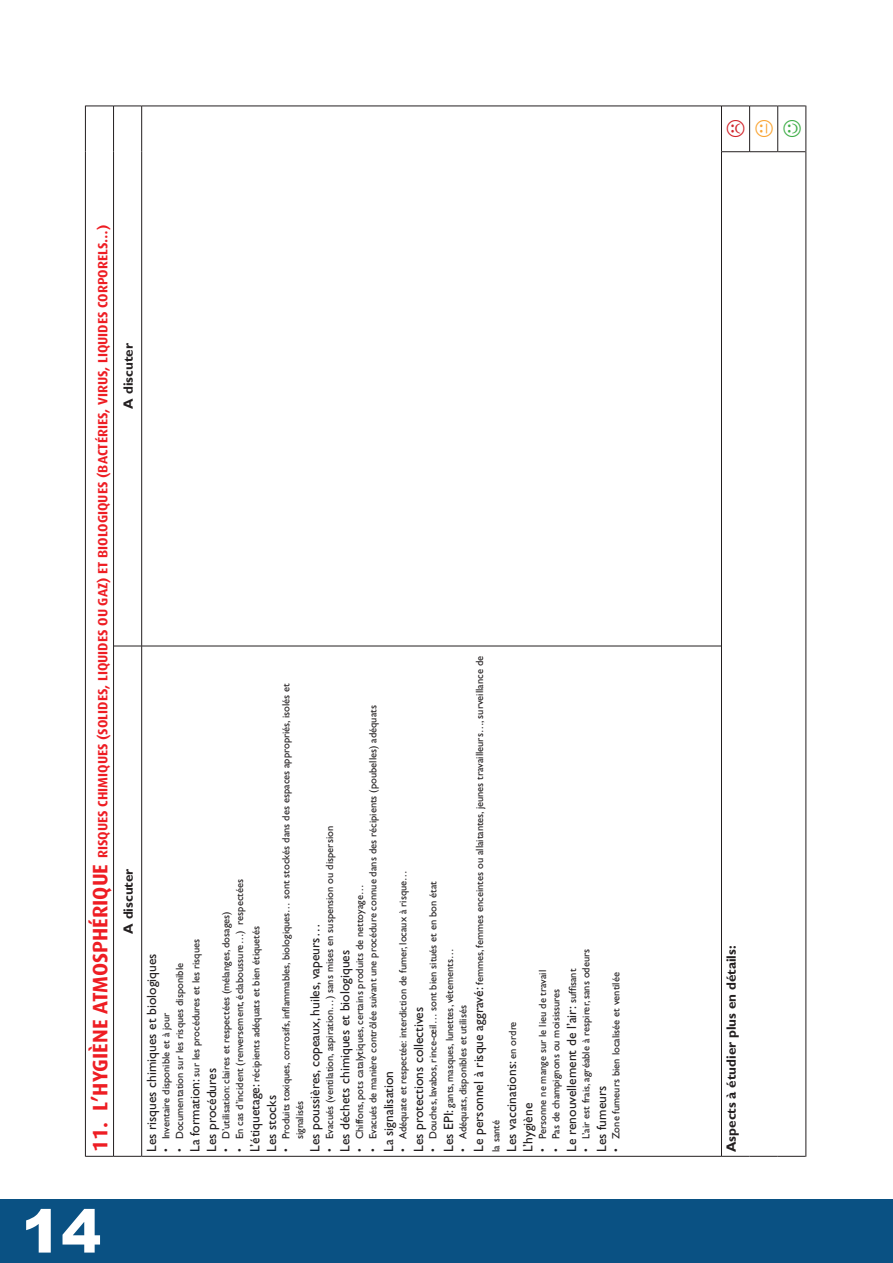
<style>
.page{position:relative;width:893px;height:1263px;background:#fff}
.page>*{position:absolute;margin:0;border:0;box-sizing:border-box;transform-origin:0 0}
.t1{font:900 60px "Arial";color:#fff}
.t2{font:13.5px/16.5px "Gill Sans";color:#231f20}
.t3{font:700 13.5px "Dax";color:#ee1d23}
.t4{font:700 13.5px "Gill Sans";color:#231f20}
.t5{font:10.5px/13.5px "Gill Sans";color:#231f20}
.s1{font-size:21px}
.s2{font-size:13.5px}
.s3{font-size:10.5px}
</style>
<div class="page">
<div style="left:0;top:1199px;width:893px;height:64px;background:#0a5183"></div>
<hr style="left:85px;top:646px;width:1px;height:511px;background:#231f20">
<hr style="left:85px;top:152px;width:1px;height:494px;background:#231f20">
<hr style="left:85px;top:106px;width:1px;height:46px;background:#231f20">
<hr style="left:113px;top:646px;width:1px;height:511px;background:#231f20">
<svg style="left:86px;top:1156px;width:55px;height:1px"></svg>
<hr style="left:113px;top:152px;width:1px;height:494px;background:#231f20">
<svg style="left:114px;top:646px;width:27px;height:1px"></svg>
<hr style="left:113px;top:106px;width:1px;height:46px;background:#231f20">
<svg style="left:86px;top:106px;width:55px;height:1px"></svg>
<hr style="left:141px;top:646px;width:1px;height:511px;background:#231f20">
<hr style="left:142px;top:1156px;width:579px;height:1px;background:#231f20">
<hr style="left:141px;top:152px;width:1px;height:494px;background:#231f20">
<hr style="left:142px;top:646px;width:579px;height:1px;background:#231f20">
<hr style="left:141px;top:106px;width:1px;height:46px;background:#231f20">
<hr style="left:142px;top:106px;width:579px;height:1px;background:#231f20">
<hr style="left:721px;top:646px;width:1px;height:511px;background:#231f20">
<hr style="left:721px;top:152px;width:1px;height:494px;background:#231f20">
<svg style="left:722px;top:1156px;width:83px;height:1px"></svg>
<hr style="left:805px;top:646px;width:1px;height:511px;background:#231f20">
<hr style="left:805px;top:152px;width:1px;height:494px;background:#231f20">
<hr style="left:721px;top:106px;width:1px;height:46px;background:#231f20">
<hr style="left:749px;top:106px;width:1px;height:46px;background:#231f20">
<hr style="left:777px;top:106px;width:1px;height:46px;background:#231f20">
<svg style="left:722px;top:151px;width:83px;height:1px"></svg>
<svg style="left:722px;top:106px;width:83px;height:1px"></svg>
<hr style="left:805px;top:106px;width:1px;height:46px;background:#231f20">
<p class="t3" style="left:95px;top:1152px;width:929px;rotate:-90deg"><span class="s1">11. L’hygiène atmosphérique</span> Risques chimiques (solides, liquides ou gaz) et biologiques (bactéries, virus, liquides corporels…)</p>
<p class="t4" style="left:120px;top:409px;width:67px;rotate:-90deg">A discuter</p>
<p class="t4" style="left:120px;top:934px;width:67px;rotate:-90deg">A discuter</p>
<p class="t5" style="left:455px;top:1152px;width:498px;line-height:16.5px;text-indent:13px;rotate:-90deg">Adéquats, disponibles et utilisés<br><span class="s2">Le personnel à risque aggravé:</span> femmes, femmes enceintes ou allaitantes, jeunes travailleurs…, surveillance de la santé</p>
<p class="t5" style="left:279px;top:1139px;width:457px;rotate:-90deg">Produits toxiques, corrosifs, inflammables, biologiques… sont stockés dans des espaces appropriés, isolés et signalisés</p>
<p class="t5" style="left:353px;top:1139px;width:435px;rotate:-90deg">Chiffons, pots catalytiques, certains produits de nettoyage…<br>Evacués de manière contrôlée suivant une procédure connue dans des récipients (poubelles) adéquats</p>
<p class="t5" style="left:323px;top:1139px;width:315px;rotate:-90deg">Evacués (ventilation, aspiration…) sans mises en suspension ou dispersion</p>
<p class="t5" style="left:396px;top:1139px;width:271px;rotate:-90deg">Adéquate et respectée: interdiction de fumer, locaux à risque…</p>
<p class="t5" style="left:219px;top:1139px;width:262px;rotate:-90deg">D’utilisation: claires et respectées (mélanges, dosages)<br>En cas d’incident (renversement, éclaboussure…) respectées</p>
<p class="t5" style="left:425px;top:1152px;width:272px;line-height:16.5px;text-indent:13px;rotate:-90deg">Douches, lavabos, rince-œil… sont bien situés et en bon état<br><span class="s2">Les EPI:</span> gants, masques, lunettes, vêtements…</p>
<p class="t2" style="left:307px;top:1152px;width:230px;rotate:-90deg">Les poussières, copeaux, huiles, vapeurs…</p>
<p class="t5" style="left:249px;top:1152px;width:228px;rotate:-90deg"><span class="s2">L’étiquetage:</span> récipients adéquats et bien étiquetés</p>
<p class="t5" style="left:189px;top:1152px;width:214px;rotate:-90deg"><span class="s2">La formation:</span> sur les procédures et les risques</p>
<p class="t5" style="left:579px;top:1139px;width:192px;rotate:-90deg">L’air est frais, agréable à respirer, sans odeurs</p>
<p class="t2" style="left:337px;top:1152px;width:204px;rotate:-90deg">Les déchets chimiques et biologiques</p>
<p class="t2" style="left:143px;top:1152px;width:200px;rotate:-90deg">Les risques chimiques et biologiques</p>
<p class="t5" style="left:159px;top:1139px;width:178px;rotate:-90deg">Inventaire disponible et à jour<br>Documentation sur les risques disponible</p>
<p class="t5" style="left:536px;top:1139px;width:171px;rotate:-90deg">Personne ne mange sur le lieu de travail<br>Pas de champignons ou moisissures</p>
<p class="t2" style="left:563px;top:1152px;width:185px;rotate:-90deg">Le renouvellement de l’air: <span class="s3">suffisant</span></p>
<p class="t5" style="left:609px;top:1139px;width:168px;rotate:-90deg">Zone fumeurs bien localisée et ventilée</p>
<p class="t2" style="left:410px;top:1152px;width:147px;rotate:-90deg">Les protections collectives</p>
<p class="t2" style="left:503px;top:1152px;width:132px;rotate:-90deg">Les vaccinations: <span class="s3">en ordre<br></span>L’hygiène</p>
<p class="t2" style="left:203px;top:1152px;width:85px;rotate:-90deg">Les procédures</p>
<p class="t2" style="left:380px;top:1152px;width:83px;rotate:-90deg">La signalisation</p>
<p class="t2" style="left:593px;top:1152px;width:68px;rotate:-90deg">Les fumeurs</p>
<p class="t2" style="left:263px;top:1152px;width:58px;rotate:-90deg">Les stocks</p>
<p class="t5" style="left:159px;top:1152px;width:5px;rotate:-90deg">• •</p>
<p class="t5" style="left:219px;top:1152px;width:5px;rotate:-90deg">• •</p>
<p class="t5" style="left:279px;top:1152px;width:5px;rotate:-90deg">•</p>
<p class="t5" style="left:323px;top:1152px;width:5px;rotate:-90deg">•</p>
<p class="t5" style="left:353px;top:1152px;width:5px;rotate:-90deg">• •</p>
<p class="t5" style="left:396px;top:1152px;width:5px;rotate:-90deg">•</p>
<p class="t5" style="left:426px;top:1152px;width:5px;rotate:-90deg">•</p>
<p class="t5" style="left:456px;top:1152px;width:5px;rotate:-90deg">•</p>
<p class="t5" style="left:536px;top:1152px;width:5px;rotate:-90deg">• •</p>
<p class="t5" style="left:579px;top:1152px;width:5px;rotate:-90deg">•</p>
<p class="t5" style="left:609px;top:1152px;width:5px;rotate:-90deg">•</p>
<h1 class="t1" style="left:21px;top:1198px;width:79px">14</h1>
<p class="t4" style="left:723px;top:1152px;width:208px;rotate:-90deg">Aspects à étudier plus en détails:</p>
</div>
